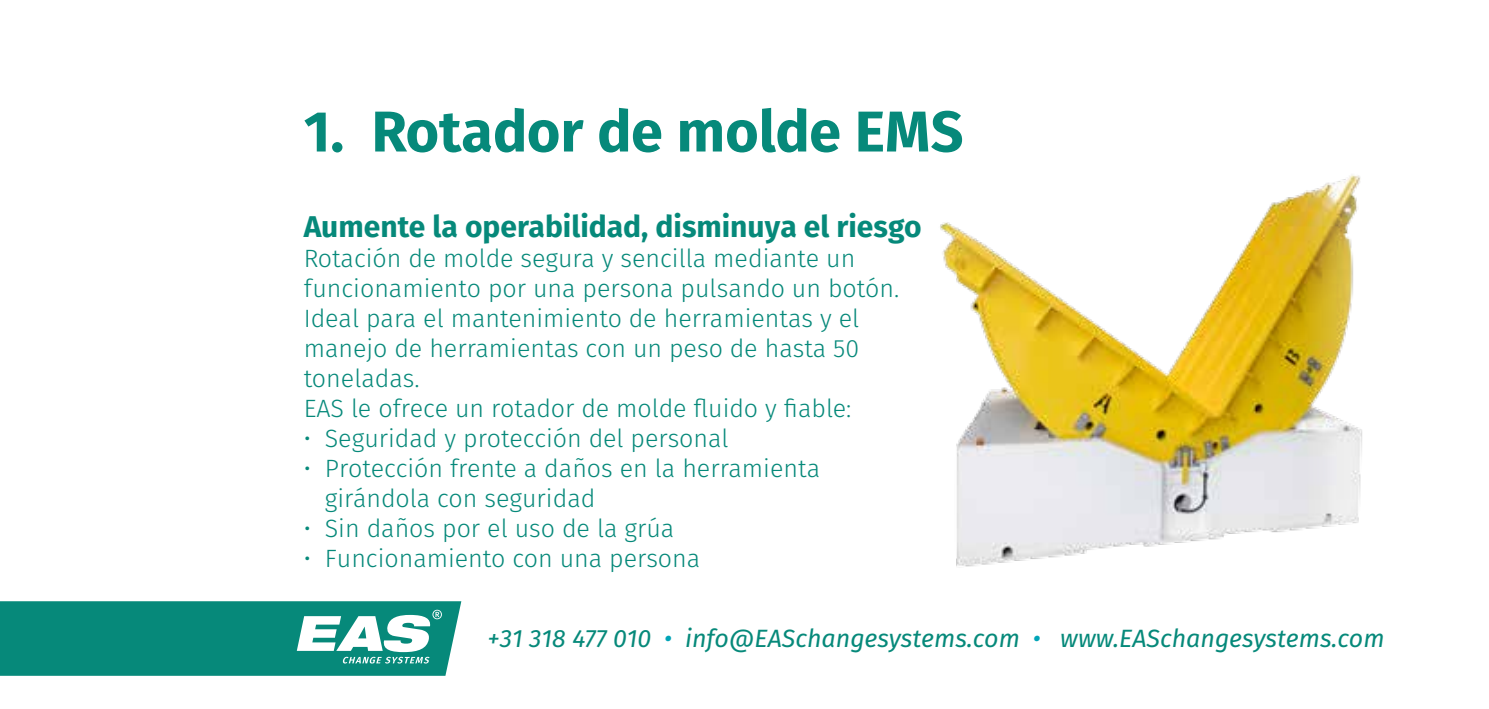
<style>
.page{position:relative;width:1489px;height:709px;background:#fff}
.page>*{position:absolute;margin:0;border:0;box-sizing:border-box;transform-origin:0 0}
.t1{font:700 57.5px "Fira Sans";color:#06897a}
.t2{font:700 30px "Fira Sans";color:#06897a}
.t3{font:300 25px/30px "Fira Sans";color:#06897a}
.t4{font:italic 25px "Fira Sans";color:#06897a}
.s1{color:#00a4b7}
</style>
<div class="page">
<img style="left:940px;top:174px;width:422px;height:393px">
<svg style="left:0;top:601px;width:461px;height:74px;background:#24978a"></svg>
<h1 class="t1" style="left:304px;top:91px;width:661px">1. Rotador de molde EMS</h1>
<p class="t2" style="left:304px;top:205px;width:619px">Aumente la operabilidad, disminuya el riesgo</p>
<p class="t3" style="left:304px;top:245px;width:597px">Rotación de molde segura y sencilla mediante un funcionamiento por una persona pulsando un botón.<br>Ideal para el mantenimiento de herramientas y el manejo de herramientas con un peso de hasta 50 toneladas.<br>EAS le ofrece un rotador de molde fluido y fiable:</p>
<p class="t3" style="left:304px;top:425px;width:426px">• Seguridad y protección del personal</p>
<p class="t3" style="left:325px;top:455px;width:496px;text-indent:-21px">• Protección frente a daños en la herramienta girándola con seguridad</p>
<p class="t3" style="left:304px;top:515px;width:372px">• Sin daños por el uso de la grúa</p>
<p class="t3" style="left:304px;top:545px;width:398px">• Funcionamiento con una persona</p>
<p class="t4" style="left:487px;top:621px;width:898px">+31 318 477 010 <span class="s1">•</span> info@EASchangesystems.com <span class="s1">•</span> www.EASchangesystems.com</p>
</div>
